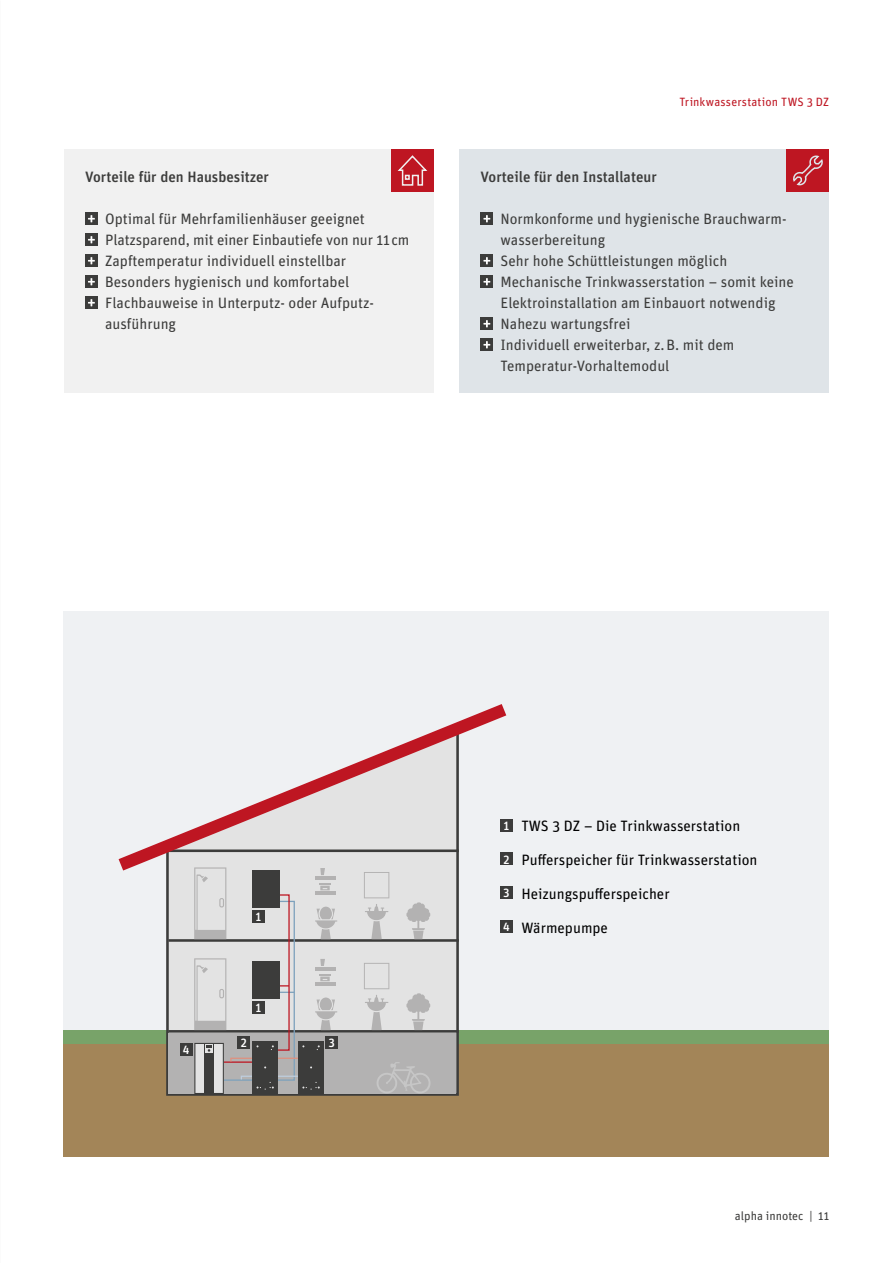
<style>
.page{position:relative;width:893px;height:1263px;background:#fff}
.page>*{position:absolute;margin:0;border:0;box-sizing:border-box;transform-origin:0 0}
.t1{font:15px/21px "Unit Pro";color:#3c3c3b}
.t2{font:15px "Unit Pro";color:#000}
.t3{font:500 15px "Unit Pro";color:#3c3c3b}
.t4{font:12px "Unit Pro";letter-spacing:.015em;color:#be1622}
.t5{font:12px "Unit Pro";color:#3c3c3b}
.t6{font:500 12px "Unit Pro";color:#fff}
.s1{font-weight:500;font-size:12px;color:#fff}
</style>
<div class="page">
<div style="left:459px;top:149px;width:370px;height:244px;background:#dfe4e8"></div>
<div style="left:480px;top:212px;width:13px;height:13px;background:#3c3c3b"></div>
<svg style="left:483px;top:215px;width:7px;height:7px"></svg>
<div style="left:480px;top:254px;width:13px;height:13px;background:#3c3c3b"></div>
<svg style="left:483px;top:257px;width:7px;height:7px"></svg>
<div style="left:480px;top:275px;width:13px;height:13px;background:#3c3c3b"></div>
<svg style="left:483px;top:278px;width:7px;height:7px"></svg>
<div style="left:480px;top:317px;width:13px;height:13px;background:#3c3c3b"></div>
<svg style="left:483px;top:320px;width:7px;height:7px"></svg>
<div style="left:480px;top:338px;width:13px;height:13px;background:#3c3c3b"></div>
<svg style="left:483px;top:341px;width:7px;height:7px"></svg>
<div style="left:787px;top:149px;width:42px;height:42px;background:#be1622"></div>
<div style="left:64px;top:149px;width:370px;height:244px;background:#f1f1f1"></div>
<div style="left:85px;top:212px;width:13px;height:13px;background:#3c3c3b"></div>
<svg style="left:88px;top:215px;width:7px;height:7px"></svg>
<div style="left:85px;top:233px;width:13px;height:13px;background:#3c3c3b"></div>
<svg style="left:88px;top:236px;width:7px;height:7px"></svg>
<div style="left:85px;top:254px;width:13px;height:13px;background:#3c3c3b"></div>
<svg style="left:88px;top:257px;width:7px;height:7px"></svg>
<div style="left:85px;top:275px;width:13px;height:13px;background:#3c3c3b"></div>
<svg style="left:88px;top:278px;width:7px;height:7px"></svg>
<div style="left:85px;top:296px;width:13px;height:13px;background:#3c3c3b"></div>
<svg style="left:88px;top:299px;width:7px;height:7px"></svg>
<div style="left:391px;top:149px;width:43px;height:42px;background:#be1622"></div>
<svg style="left:397px;top:155px;width:31px;height:31px"></svg>
<div style="left:64px;top:611px;width:765px;height:419px;background:#eff1f3"></div>
<div style="left:64px;top:1043px;width:765px;height:114px;background:#a38558"></div>
<div style="left:64px;top:1030px;width:765px;height:13px;background:#78a369"></div>
<svg style="left:166px;top:870px;width:293px;height:226px;fill:#e3e3e3"></svg>
<hr style="left:168px;top:939px;width:291px;height:3px;background:#3c3c3b">
<hr style="left:168px;top:1030px;width:291px;height:2px;background:#3c3c3b">
<div style="left:169px;top:1033px;width:287px;height:60px;background:#b3b2b2"></div>
<svg style="left:406px;top:902px;width:25px;height:37px"></svg>
<svg style="left:377px;top:1062px;width:53px;height:31px"></svg>
<svg style="left:406px;top:992px;width:25px;height:38px"></svg>
<svg style="left:364px;top:963px;width:25px;height:26px"></svg>
<svg style="left:365px;top:995px;width:23px;height:35px"></svg>
<svg style="left:364px;top:872px;width:25px;height:26px"></svg>
<svg style="left:365px;top:904px;width:23px;height:35px"></svg>
<svg style="left:194px;top:870px;width:143px;height:224px"></svg>
<div style="left:252px;top:961px;width:28px;height:38px;background:#3c3c3b"></div>
<svg style="left:119px;top:704px;width:387px;height:166px"></svg>
<div style="left:252px;top:910px;width:13px;height:13px;background:#3c3c3b"></div>
<div style="left:252px;top:1001px;width:13px;height:13px;background:#3c3c3b"></div>
<div style="left:237px;top:1036px;width:13px;height:13px;background:#3c3c3b"></div>
<div style="left:180px;top:1043px;width:12px;height:13px;background:#3c3c3b"></div>
<div style="left:325px;top:1036px;width:13px;height:13px;background:#3c3c3b"></div>
<div style="left:500px;top:819px;width:13px;height:12px;background:#3c3c3b"></div>
<div style="left:500px;top:852px;width:13px;height:13px;background:#3c3c3b"></div>
<div style="left:500px;top:886px;width:13px;height:13px;background:#3c3c3b"></div>
<div style="left:500px;top:920px;width:13px;height:13px;background:#3c3c3b"></div>
<svg style="left:793px;top:155px;width:30px;height:31px"></svg>
<p class="t3" style="left:85px;top:166px;width:186px">Vorteile für den Hausbesitzer</p>
<p class="t1" style="left:105px;top:208px;width:306px">Optimal für Mehrfamilienhäuser geeignet Platzsparend, mit einer Einbautiefe von nur 11cm Zapftemperatur individuell einstellbar Besonders hygienisch und komfortabel Flachbauweise in Unterputz- oder Aufputz&shy;ausführung</p>
<p class="t4" style="left:679px;top:94px;width:151px">Trinkwasserstation TWS 3 DZ</p>
<p class="t3" style="left:480px;top:166px;width:178px">Vorteile für den Installateur</p>
<p class="t1" style="left:500px;top:208px;width:295px">Normkonforme und hygienische Brauchwarm&shy;wasserbereitung<br>Sehr hohe Schüttleistungen möglich Mechanische Trinkwasserstation – somit keine Elektroinstallation am Einbauort notwendig Nahezu wartungsfrei<br>Individuell erweiterbar, z.B. mit dem Temperatur-Vorhaltemodul</p>
<p class="t6" style="left:183px;top:1041px;width:8px">4</p>
<p class="t6" style="left:255px;top:908px;width:8px">1</p>
<p class="t6" style="left:255px;top:999px;width:8px">1</p>
<p class="t6" style="left:240px;top:1034px;width:8px">2</p>
<p class="t6" style="left:328px;top:1034px;width:8px">3</p>
<p class="t2" style="left:503px;top:816px;width:239px"><span class="s1">1</span> TWS 3 DZ – Die Trinkwasserstation</p>
<p class="t2" style="left:503px;top:849px;width:256px"><span class="s1">2</span> Pufferspeicher für Trinkwasserstation</p>
<p class="t2" style="left:503px;top:883px;width:168px"><span class="s1">3</span> Heizungspufferspeicher</p>
<p class="t2" style="left:503px;top:917px;width:106px"><span class="s1">4</span> Wärmepumpe</p>
<p class="t5" style="left:735px;top:1207px;width:96px">alpha innotec | 11</p>
</div>
